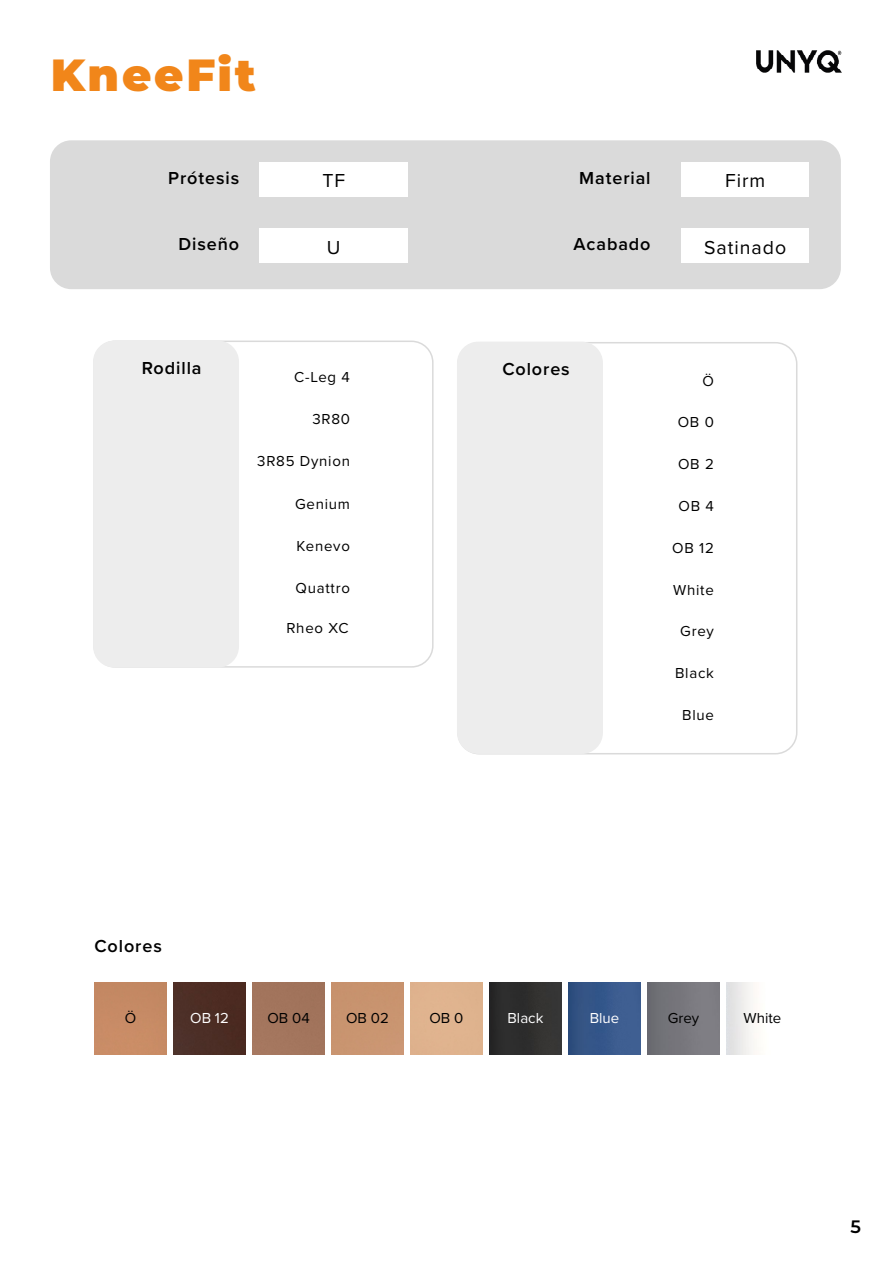
<style>
.page{position:relative;width:893px;height:1263px;background:#fff}
.page>*{position:absolute;margin:0;border:0;box-sizing:border-box;transform-origin:0 0}
.t1{font:900 45px "Montserrat";letter-spacing:.06em;color:#f1861a}
.t2{font:19.5px "Proxima Nova";letter-spacing:.05em;color:#000}
.t3{font:600 18px "Proxima Nova";letter-spacing:.05em;color:#000}
.t4{font:600 18px "Montserrat";color:#000}
.t5{font:15px "Proxima Nova";letter-spacing:.05em;color:#000}
.t6{font:15px "Proxima Nova";color:#fff}
</style>
<div class="page">
<img style="left:757px;top:50px;width:85px;height:22px">
<div style="left:457px;top:342px;width:146px;height:412px;background:#ededed;border-radius:21px"></div>
<div style="left:93px;top:341px;width:146px;height:327px;background:#ededed;border-radius:21px"></div>
<div style="left:50px;top:140px;width:791px;height:149px;background:#dadada;border-radius:21px"></div>
<div style="left:259px;top:229px;width:149px;height:34px;background:#fff"></div>
<div style="left:94px;top:982px;width:73px;height:72px;background:#c78a65"></div>
<div style="left:173px;top:982px;width:73px;height:72px;background:#4c2d24"></div>
<div style="left:252px;top:982px;width:73px;height:72px;background:#a2745c"></div>
<img style="left:489px;top:982px;width:73px;height:72px">
<img style="left:568px;top:982px;width:73px;height:72px">
<img style="left:647px;top:982px;width:73px;height:72px">
<div style="left:259px;top:163px;width:149px;height:34px;background:#fff"></div>
<div style="left:681px;top:163px;width:128px;height:34px;background:#fff"></div>
<div style="left:681px;top:229px;width:128px;height:34px;background:#fff"></div>
<h1 class="t1" style="left:51px;top:41px;width:206px">KneeFit</h1>
<p class="t3" style="left:168px;top:164px;width:72px">Prótesis</p>
<h2 class="t2" style="left:322px;top:166px;width:24px">TF</h2>
<p class="t3" style="left:579px;top:164px;width:73px">Material</p>
<h2 class="t2" style="left:725px;top:166px;width:42px">Firm</h2>
<p class="t3" style="left:179px;top:230px;width:62px">Diseño</p>
<p class="t3" style="left:574px;top:230px;width:78px">Acabado</p>
<h2 class="t2" style="left:704px;top:233px;width:84px">Satinado</h2>
<h2 class="t2" style="left:327px;top:233px;width:15px">U</h2>
<p class="t3" style="left:142px;top:354px;width:61px">Rodilla</p>
<p class="t3" style="left:502px;top:356px;width:69px">Colores</p>
<p class="t5" style="left:312px;top:408px;width:39px">3R80</p>
<p class="t5" style="left:257px;top:450px;width:94px">3R85 Dynion</p>
<p class="t5" style="left:295px;top:492px;width:56px">Genium</p>
<p class="t5" style="left:297px;top:535px;width:55px">Kenevo</p>
<p class="t5" style="left:295px;top:577px;width:56px">Quattro</p>
<p class="t5" style="left:294px;top:365px;width:57px">C-Leg 4</p>
<p class="t5" style="left:286px;top:617px;width:64px">Rheo XC</p>
<p class="t5" style="left:702px;top:369px;width:13px">Ö</p>
<p class="t5" style="left:678px;top:411px;width:38px">OB 0</p>
<p class="t5" style="left:678px;top:453px;width:37px">OB 2</p>
<p class="t5" style="left:678px;top:495px;width:37px">OB 4</p>
<p class="t5" style="left:672px;top:537px;width:43px">OB 12</p>
<p class="t5" style="left:673px;top:578px;width:42px">White</p>
<p class="t5" style="left:680px;top:620px;width:35px">Grey</p>
<p class="t5" style="left:675px;top:662px;width:40px">Black</p>
<p class="t5" style="left:682px;top:704px;width:33px">Blue</p>
<p class="t3" style="left:94px;top:932px;width:69px">Colores</p>
<p class="t5" style="left:125px;top:1007px;width:13px">Ö</p>
<p class="t6" style="left:190px;top:1007px;width:40px">OB 12</p>
<p class="t5" style="left:267px;top:1007px;width:44px">OB 04</p>
<p class="t5" style="left:346px;top:1007px;width:44px">OB 02</p>
<p class="t5" style="left:429px;top:1007px;width:35px">OB 0</p>
<p class="t6" style="left:508px;top:1007px;width:37px">Black</p>
<p class="t6" style="left:590px;top:1007px;width:31px">Blue</p>
<p class="t5" style="left:668px;top:1007px;width:33px">Grey</p>
<p class="t5" style="left:743px;top:1007px;width:39px">White</p>
<p class="t4" style="left:851px;top:1213px;width:12px">5</p>
</div>
